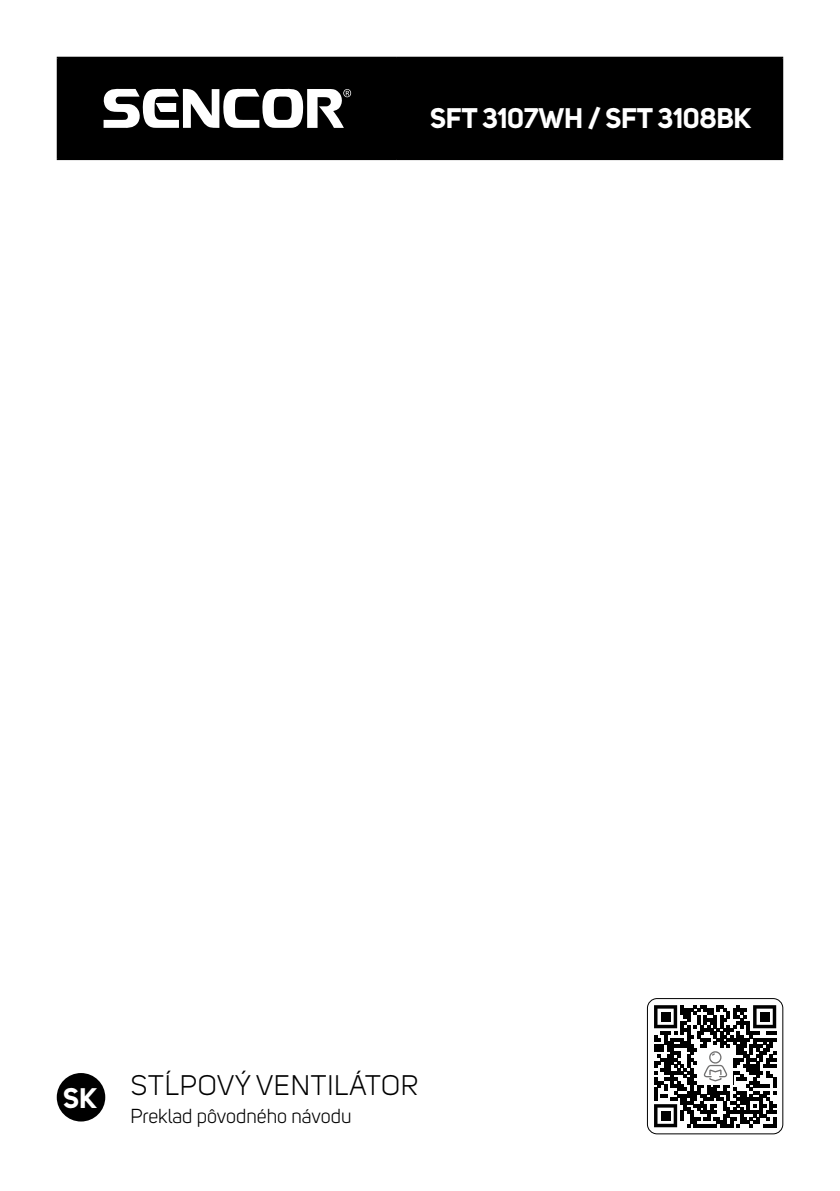
<style>
.page{position:relative;width:840px;height:1191px;background:#fff}
.page>*{position:absolute;margin:0;border:0;box-sizing:border-box;transform-origin:0 0}
.t1{font:700 28px "Uni Sans";letter-spacing:-.01em;color:#fff}
.t2{font:28px "Uni Sans";letter-spacing:.03em;color:#000}
.t3{font:20px "Uni Sans";color:#000}
</style>
<div class="page">
<div style="left:57px;top:1073px;width:48px;height:48px;background:#000;border-radius:50%"></div>
<div style="left:59px;top:59px;width:721px;height:99px;background:#000"></div>
<hr style="left:57px;top:57px;width:339px;height:2px;background:#000">
<hr style="left:57px;top:59px;width:2px;height:99px;background:#000">
<hr style="left:396px;top:57px;width:386px;height:2px;background:#000">
<hr style="left:395px;top:59px;width:2px;height:99px;background:#000">
<hr style="left:780px;top:59px;width:2px;height:99px;background:#000">
<hr style="left:57px;top:158px;width:339px;height:2px;background:#000">
<hr style="left:396px;top:158px;width:386px;height:2px;background:#000">
<svg style="left:103px;top:88px;width:248px;height:41px"></svg>
<svg style="left:647px;top:998px;width:135px;height:135px"></svg>
<h1 class="t1" style="left:430px;top:101px;width:322px">SFT 3107WH / SFT 3108BK</h1>
<h1 class="t1" style="left:63px;top:1081px;width:35px">SK</h1>
<h1 class="t2" style="left:131px;top:1069px;width:288px">STĹPOVÝ VENTILÁTOR</h1>
<p class="t3" style="left:130px;top:1104px;width:222px">Preklad pôvodného návodu</p>
</div>
